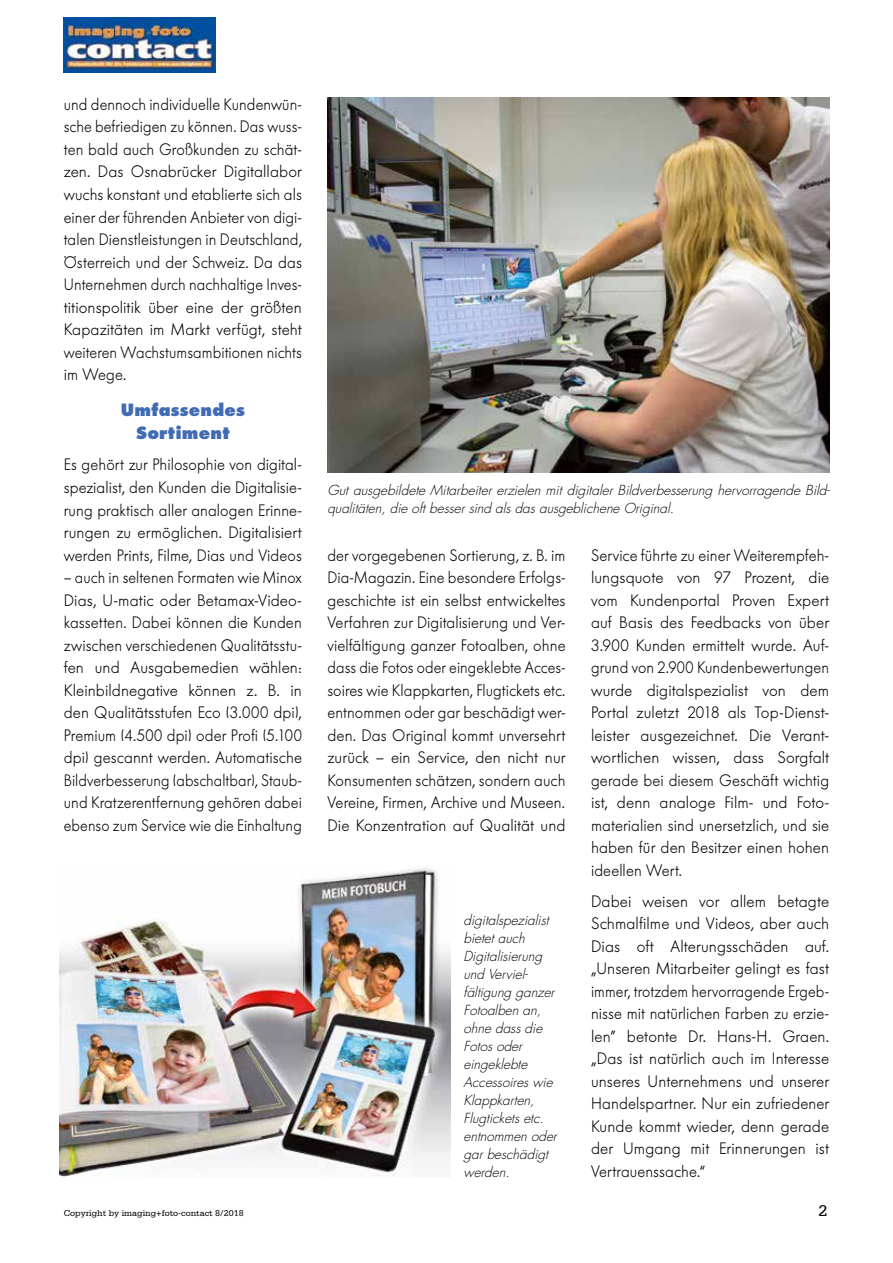
<style>
.page{position:relative;width:893px;height:1263px;background:#fff}
.page>*{position:absolute;margin:0;border:0;box-sizing:border-box;transform-origin:0 0}
.t1{font:300 16.5px/22.5px "Futura BQ";letter-spacing:.005em;color:#000;text-align:justify;scale:.95 1}
.t2{font:300 16.5px/22.5px "Futura BQ";letter-spacing:.005em;color:#000;text-align:justify;scale:.93 1}
.t3{font:300 16.5px/22.5px "Futura BQ";letter-spacing:.005em;color:#000;text-align:justify;scale:.92 1}
.t4{font:300 16.5px/22.5px "Futura BQ";letter-spacing:.005em;color:#000;text-align:justify}
.t5{font:800 16.5px/22.5px "Futura";letter-spacing:.01em;color:#416bb2;text-align:center}
.t6{font:16.5px "Serifa";color:#000}
.t7{font:italic 300 13.5px/18px "Futura";color:#000}
.t8{font:9px "Serifa";color:#000}
</style>
<div class="page">
<img style="left:327px;top:98px;width:502px;height:374px">
<img style="left:60px;top:867px;width:391px;height:310px">
<img style="left:64px;top:17px;width:152px;height:56px">
<p class="t2" style="left:64px;top:93px;width:258px">und dennoch individuelle Kundenwün&shy;sche befriedigen zu können. Das wuss&shy;ten bald auch Großkunden zu schät&shy;zen. Das Osnabrücker Digitallabor wuchs konstant und etablierte sich als einer der führenden Anbieter von digi&shy;talen Dienstleistungen in Deutschland, Österreich und der Schweiz. Da das Unternehmen durch nachhaltige Inves&shy;titionspolitik über eine der größten Kapazitäten im Markt verfügt, steht weiteren Wachstumsambitionen nichts im Wege.</p>
<p class="t5" style="left:121px;top:399px;width:126px">Umfassendes<br>Sortiment</p>
<p class="t1" style="left:64px;top:454px;width:252px">Es gehört zur Philosophie von digital&shy;spezialist, den Kunden die Digitalisie&shy;rung praktisch aller analogen Erinne&shy;rungen zu ermöglichen. Digitalisiert werden Prints, Filme, Dias und Videos</p>
<p class="t3" style="left:64px;top:566px;width:260px">– auch in seltenen Formaten wie Minox Dias, U-matic oder Betamax-Video&shy;kassetten. Dabei können die Kunden zwischen verschiedenen Qualitätsstu&shy;fen und Ausgabemedien wählen:<br>Kleinbildnegative können z. B. in den Qualitätsstufen Eco (3.000 dpi), Premium (4.500 dpi) oder Profi (5.100 dpi) gescannt werden. Automatische Bildverbesserung (abschaltbar), Staub&shy;und Kratzerentfernung gehören dabei ebenso zum Service wie die Einhaltung</p>
<p class="t7" style="left:327px;top:481px;width:503px">Gut ausgebildete Mitarbeiter erzielen mit digitaler Bildverbesserung hervorragende Bild&shy;qualitäten, die oft besser sind als das ausgeblichene Original.</p>
<p class="t1" style="left:327px;top:544px;width:252px">der vorgegebenen Sortierung, z. B. im Dia-Magazin. Eine besondere Erfolgs&shy;geschichte ist ein selbst entwickeltes Verfahren zur Digitalisierung und Ver&shy;vielfältigung ganzer Fotoalben, ohne dass die Fotos oder eingeklebte Acces&shy;soires wie Klappkarten, Flugtickets etc. entnommen oder gar beschädigt wer&shy;den. Das Original kommt unversehrt zurück – ein Service, den nicht nur Konsumenten schätzen, sondern auch Vereine, Firmen, Archive und Museen.<br>Die Konzentration auf Qualität und</p>
<p class="t7" style="left:463px;top:911px;width:95px">digitalspezialist bietet auch<br>Digitalisierung und Verviel&shy;fältigung ganzer<br>Fotoalben an, ohne dass die<br>Fotos oder eingeklebte<br>Accessoires wie<br>Klappkarten,<br>Flugtickets etc. entnommen oder gar beschädigt werden.</p>
<p class="t1" style="left:591px;top:544px;width:252px">Service führte zu einer Weiterempfeh&shy;lungsquote von 97 Prozent, die vom Kundenportal Proven Expert auf Basis des Feedbacks von über 3.900 Kunden ermittelt wurde. Auf&shy;grund von 2.900 Kundenbewertungen wurde digitalspezialist von dem Portal zuletzt 2018 als Top-Dienst&shy;leister ausgezeichnet. Die Verant&shy;wortlichen wissen, dass Sorgfalt gerade bei diesem Geschäft wichtig ist, denn analoge Film- und Foto&shy;materialien sind unersetzlich, und sie haben für den Besitzer einen hohen ideellen Wert.</p>
<p class="t4" style="left:591px;top:890px;width:240px">Dabei weisen vor allem betagte Schmalfilme und Videos, aber auch Dias oft Alterungsschäden auf. „Unseren Mitarbeiter gelingt es fast immer, trotzdem hervorragende Ergeb&shy;nisse mit natürlichen Farben zu erzie&shy;len” betonte Dr. Hans-H. Graen. „Das ist natürlich auch im Interesse unseres Unternehmens und unserer Handelspartner. Nur ein zufriedener Kunde kommt wieder, denn gerade der Umgang mit Erinnerungen ist Vertrauenssache.“</p>
<p class="t8" style="left:64px;top:1208px;width:181px">Copyright by imaging+foto-contact 8/2018</p>
<p class="t6" style="left:818px;top:1201px;width:11px">2</p>
</div>
